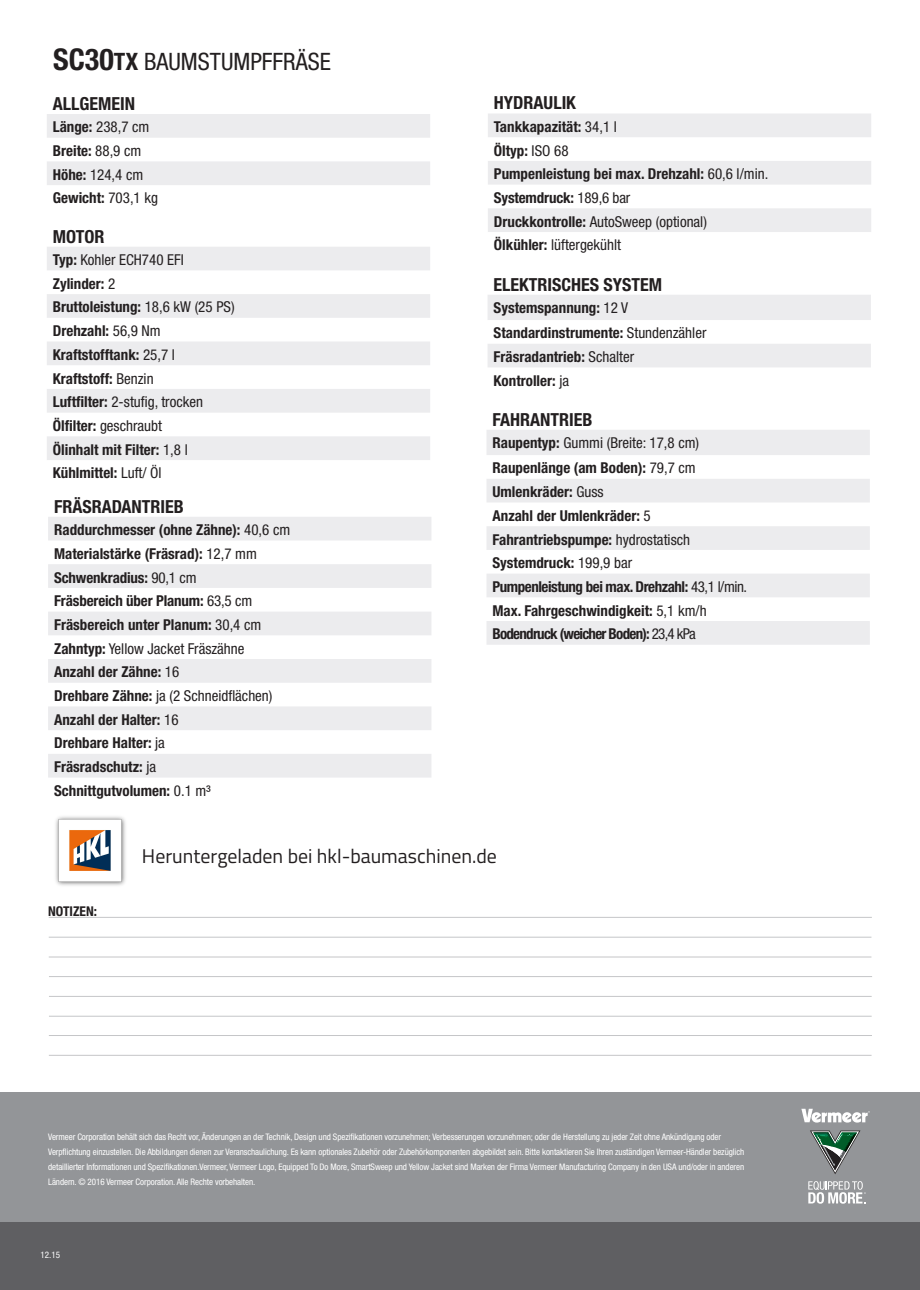
<style>
.page{position:relative;width:920px;height:1290px;background:#fff}
.page>*{position:absolute;margin:0;border:0;box-sizing:border-box;transform-origin:0 0}
.t1{font:condensed 24px "Helvetica Neue";color:#231f20}
.t2{font:19.8px "Titillium Web";color:#221e1f}
.t3{font:700 condensed 18px "Helvetica Neue";color:#231f20}
.t4{font:700 condensed 15px/23.7px "Helvetica Neue";color:#231f20}
.t5{font:condensed 15px/23.7px "Helvetica Neue";color:#231f20}
.t6{font:700 condensed 13.5px "Helvetica Neue";color:#231f20}
.t7{font:condensed 9px/15px "Helvetica Neue";letter-spacing:-.01em;color:#fff}
.s1{font-weight:700;font-size:30px}
.s2{font-weight:700}
.s3{font-weight:400}
</style>
<div class="page">
<svg style="left:47px;top:247px;width:383px;height:213px;fill:#ececee"></svg>
<svg style="left:47px;top:114px;width:383px;height:71px"></svg>
<svg style="left:488px;top:114px;width:382px;height:118px"></svg>
<svg style="left:488px;top:295px;width:382px;height:72px"></svg>
<hr style="left:49px;top:917px;width:822px;height:1px;background:#c5c6c8">
<hr style="left:49px;top:936px;width:822px;height:1px;background:#c5c6c8">
<hr style="left:49px;top:956px;width:822px;height:1px;background:#c5c6c8">
<hr style="left:49px;top:976px;width:822px;height:1px;background:#c5c6c8">
<hr style="left:49px;top:996px;width:822px;height:1px;background:#c5c6c8">
<hr style="left:49px;top:1015px;width:822px;height:1px;background:#c5c6c8">
<hr style="left:49px;top:1035px;width:822px;height:1px;background:#c5c6c8">
<hr style="left:49px;top:1055px;width:822px;height:1px;background:#c5c6c8">
<svg style="left:48px;top:517px;width:383px;height:260px;fill:#ececee"></svg>
<svg style="left:487px;top:430px;width:382px;height:215px;fill:#ececee"></svg>
<div style="left:0;top:1092px;width:919px;height:150px;background:#939598"></div>
<svg style="left:801px;top:1108px;width:68px;height:14px"></svg>
<svg style="left:808px;top:1181px;width:57px;height:22px"></svg>
<svg style="left:810px;top:1130px;width:50px;height:44px"></svg>
<div style="left:0;top:1222px;width:919px;height:68px;background:#5f5f62"></div>
<img style="left:55px;top:816px;width:71px;height:70px">
<h1 class="t1" style="left:53px;top:47px;width:279px"><span class="s1">SC30</span><span class="s2">TX</span> BAUMSTUMPFFRÄSE</h1>
<p class="t3" style="left:53px;top:93px;width:84px">ALLGEMEIN</p>
<p class="t5" style="left:53px;top:115px;width:107px"><span class="s2">Länge:</span> 238,7 cm<br><span class="s2">Breite:</span> 88,9 cm<br><span class="s2">Höhe:</span> 124,4 cm<br><span class="s2">Gewicht:</span> 703,1 kg</p>
<p class="t3" style="left:53px;top:225px;width:53px">MOTOR</p>
<p class="t4" style="left:53px;top:248px;width:183px">Typ: <span class="s3">Kohler ECH740 EFI<br></span>Zylinder: <span class="s3">2<br></span>Bruttoleistung: <span class="s3">18,6 kW (25 PS)<br></span>Drehzahl: <span class="s3">56,9 Nm<br></span>Kraftstofftank: <span class="s3">25,7 l<br></span>Kraftstoff: <span class="s3">Benzin<br></span>Luftfilter: <span class="s3">2-stufig, trocken<br></span>Ölfilter: <span class="s3">geschraubt<br></span>Ölinhalt mit Filter: <span class="s3">1,8 l<br></span>Kühlmittel: <span class="s3">Luft/ Öl</span></p>
<p class="t3" style="left:54px;top:495px;width:131px">FRÄSRADANTRIEB</p>
<p class="t4" style="left:54px;top:518px;width:237px">Raddurchmesser (ohne Zähne): <span class="s3">40,6 cm<br></span>Materialstärke (Fräsrad): <span class="s3">12,7 mm<br></span>Schwenkradius: <span class="s3">90,1 cm<br></span>Fräsbereich über Planum: <span class="s3">63,5 cm<br></span>Fräsbereich unter Planum: <span class="s3">30,4 cm<br></span>Zahntyp: <span class="s3">Yellow Jacket Fräszähne<br></span>Anzahl der Zähne: <span class="s3">16<br></span>Drehbare Zähne: <span class="s3">ja (2 Schneidflächen)<br></span>Anzahl der Halter: <span class="s3">16<br></span>Drehbare Halter: <span class="s3">ja<br></span>Fräsradschutz: <span class="s3">ja<br></span>Schnittgutvolumen: <span class="s3">0.1 m³</span></p>
<p class="t3" style="left:493px;top:92px;width:84px">HYDRAULIK</p>
<p class="t4" style="left:493px;top:114px;width:276px">Tankkapazität: <span class="s3">34,1 l<br></span>Öltyp: <span class="s3">ISO 68<br></span>Pumpenleistung bei max. Drehzahl: <span class="s3">60,6 l/min.<br></span>Systemdruck: <span class="s3">189,6 bar<br></span>Druckkontrolle: <span class="s3">AutoSweep (optional)<br></span>Ölkühler: <span class="s3">lüftergekühlt</span></p>
<p class="t3" style="left:493px;top:273px;width:170px">ELEKTRISCHES SYSTEM</p>
<p class="t4" style="left:493px;top:295px;width:214px;line-height:25.3px">Systemspannung: <span class="s3">12 V<br></span>Standardinstrumente: <span class="s3">Stundenzähler</span></p>
<p class="t4" style="left:493px;top:345px;width:142px">Fräsradantrieb: <span class="s3">Schalter<br></span>Kontroller: <span class="s3">ja</span></p>
<p class="t3" style="left:492px;top:408px;width:101px">FAHRANTRIEB</p>
<p class="t4" style="left:492px;top:430px;width:208px;line-height:25.3px">Raupentyp: <span class="s3">Gummi (Breite: 17,8 cm)<br></span>Raupenlänge (am Boden): <span class="s3">79,7 cm</span></p>
<p class="t4" style="left:492px;top:480px;width:256px">Umlenkräder: <span class="s3">Guss<br></span>Anzahl der Umlenkräder: <span class="s3">5<br></span>Fahrantriebspumpe: <span class="s3">hydrostatisch<br></span>Systemdruck: <span class="s3">199,9 bar<br></span>Pumpenleistung bei max. Drehzahl: <span class="s3">43,1 l/min.<br></span>Max. Fahrgeschwindigkeit: <span class="s3">5,1 km/h<br></span>Bodendruck (weicher Boden): <span class="s3">23,4 kPa</span></p>
<p class="t6" style="left:48px;top:902px;width:50px">NOTIZEN:</p>
<h2 class="t2" style="left:142px;top:841px;width:356px">Heruntergeladen bei hkl-baumaschinen.de</h2>
<p class="t7" style="left:48px;top:1129px;width:697px">Vermeer Corporation behält sich das Recht vor, Änderungen an der Technik, Design und Spezifikationen vorzunehmen; Verbesserungen vorzunehmen; oder die Herstellung zu jeder Zeit ohne Ankündigung oder Verpflichtung einzustellen. Die Abbildungen dienen zur Veranschaulichung. Es kann optionales Zubehör oder Zubehörkomponenten abgebildet sein. Bitte kontaktieren Sie Ihren zuständigen Vermeer-Händler bezüglich detaillierter Informationen und Spezifikationen.Vermeer, Vermeer Logo, Equipped To Do More, SmartSweep und Yellow Jacket sind Marken der Firma Vermeer Manufacturing Company in den USA und/oder in anderen Ländern. © 2016 Vermeer Corporation. Alle Rechte vorbehalten.</p>
<p class="t7" style="left:40px;top:1246px;width:21px">12.15</p>
</div>
